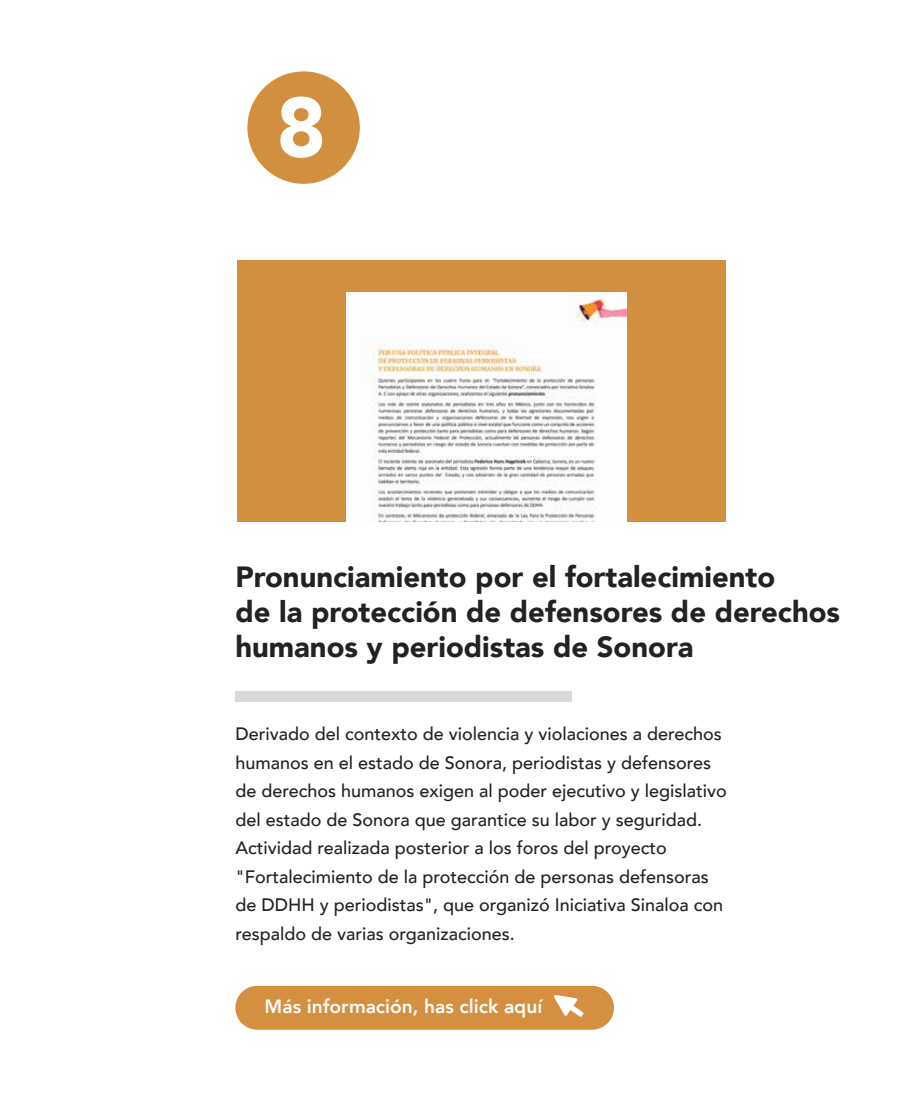
<style>
.page{position:relative;width:918px;height:1112px;background:#fff}
.page>*{position:absolute;margin:0;border:0;box-sizing:border-box;transform-origin:0 0}
.t1{font:900 83.85px "Avenir";color:#fff}
.t2{font:900 29.25px/35px "Avenir";color:#222221}
.t3{font:800 19.2px "Avenir";color:#fff}
.t4{font:500 18px/28.5px "Avenir";color:#222221}
</style>
<div class="page">
<div style="left:235px;top:986px;width:379px;height:44px;background:#d48f41;border-radius:22px"></div>
<svg style="left:554px;top:995px;width:30px;height:22px"></svg>
<div style="left:247px;top:71px;width:113px;height:113px;background:#d38f40;border-radius:50%"></div>
<div style="left:235px;top:691px;width:337px;height:10px;background:#d9d9d9"></div>
<div style="left:237px;top:261px;width:489px;height:261px;background:#d38f40"></div>
<img style="left:346px;top:292px;width:281px;height:230px">
<h1 class="t1" style="left:276px;top:56px;width:51px">8</h1>
<h2 class="t2" style="left:235px;top:558px;width:606px">Pronunciamiento por el fortalecimiento<br>de la protección de defensores de derechos humanos y periodistas de Sonora</h2>
<p class="t4" style="left:235px;top:719px;width:493px">Derivado del contexto de violencia y violaciones a derechos humanos en el estado de Sonora, periodistas y defensores de derechos humanos exigen al poder ejecutivo y legislativo del estado de Sonora que garantice su labor y seguridad.<br>Actividad realizada posterior a los foros del proyecto "Fortalecimiento de la protección de personas defensoras de DDHH y periodistas", que organizó Iniciativa Sinaloa con respaldo de varias organizaciones.</p>
<p class="t3" style="left:265px;top:991px;width:279px">Más información, has click aquí</p>
</div>
